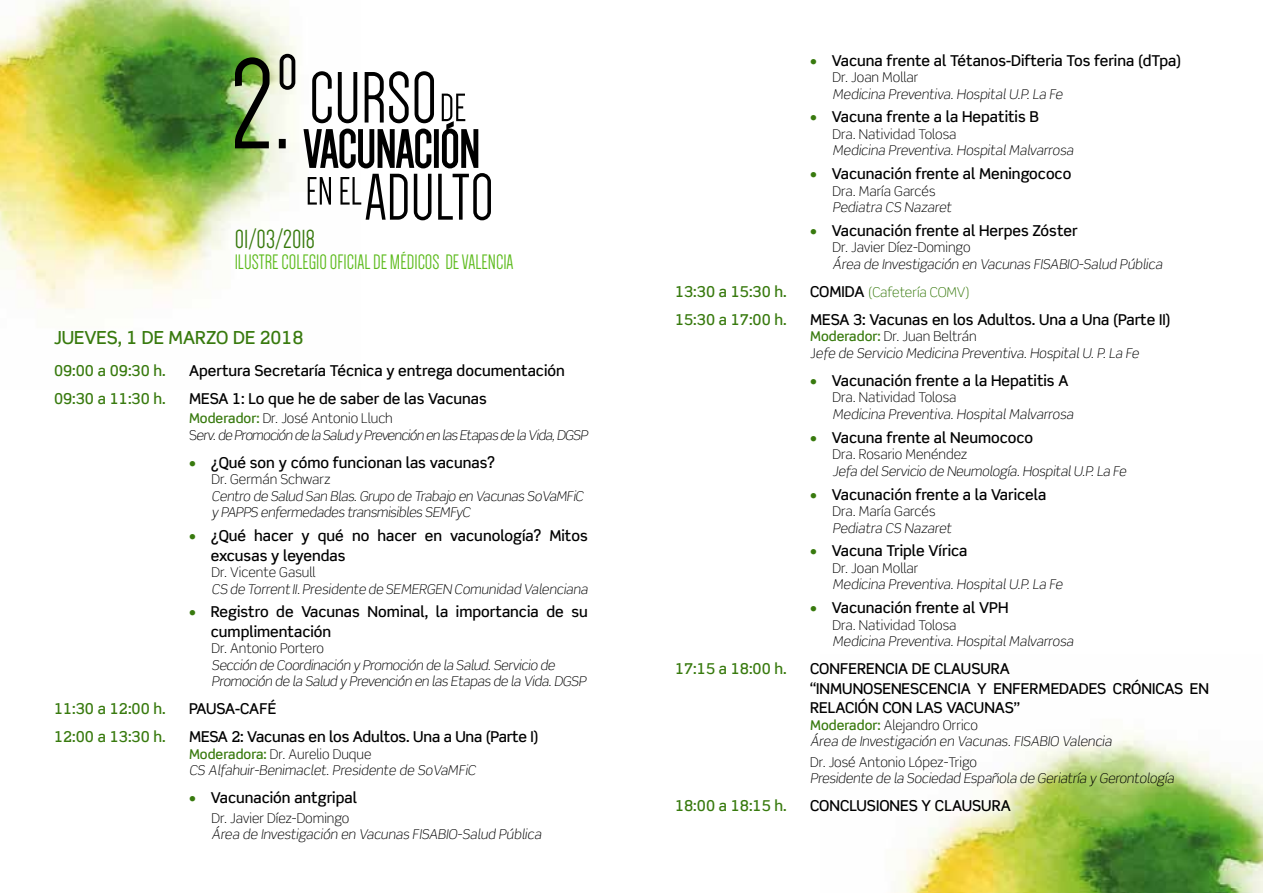
<style>
.page{position:relative;width:1263px;height:893px;background:#fff}
.page>*{position:absolute;margin:0;border:0;box-sizing:border-box;transform-origin:0 0}
.t1{font:27px "Dense";color:#387a0e}
.t2{font:21.6px "Dense";color:#5dbb1d}
.t3{font:500 18px "Scene Std";color:#387a0e}
.t4{font:500 15px/19.5px "Scene Std";color:#000}
.t5{font:500 15px "Scene Std";color:#387a0e}
.t6{font:500 15px "Scene Std";letter-spacing:-.02em;color:#000}
.t7{font:italic 300 13.5px/16.5px "Scene Std";letter-spacing:-.01em;color:#000}
.t8{font:300 13.5px "Scene Std";color:#000}
.t9{font:italic 300 13.5px/16.5px "Scene Std";letter-spacing:-.04em;color:#000}
.t10{font:300 13.5px "Scene Std";color:#387a0e}
.s1{font-weight:500;font-style:normal;color:#387a0e}
.s2{font-style:normal}
.s3{color:#387a0e}
.s4{font-weight:500;font-size:15px;color:#000}
</style>
<div class="page">
<img style="left:894px;top:735px;width:369px;height:158px">
<img style="left:0;top:0;width:297px;height:310px">
<svg style="left:303px;top:71px;width:188px;height:149px"></svg>
<img style="left:235px;top:54px;width:60px;height:94px">
<h1 class="t1" style="left:235px;top:226px;width:82px">01/03/2018</h1>
<h2 class="t2" style="left:235px;top:252px;width:268px">ILUSTRE COLEGIO OFICIAL DE MÉDICOS DE VALENCIA</h2>
<h3 class="t3" style="left:54px;top:326px;width:251px">JUEVES, 1 DE MARZO DE 2018</h3>
<p class="t5" style="left:54px;top:361px;width:113px">09:00 a 09:30 h.</p>
<p class="t4" style="left:189px;top:361px;width:377px">Apertura Secretaría Técnica y entrega documentación</p>
<p class="t5" style="left:54px;top:389px;width:113px">09:30 a 11:30 h.</p>
<p class="t4" style="left:189px;top:389px;width:299px">MESA 1: Lo que he de saber de las Vacunas</p>
<p class="t9" style="left:189px;top:410px;width:400px"><span class="s1">Moderador:</span> <span class="s2">Dr. José Antonio Lluch<br>S</span>erv. de Promoción de la Salud y Prevención en las Etapas de la Vida, DGSP</p>
<p class="t4" style="left:189px;top:453px;width:307px"><span class="s3">•</span> ¿Qué son y cómo funcionan las vacunas?</p>
<p class="t8" style="left:212px;top:471px;width:121px">Dr. Germán Schwarz</p>
<p class="t7" style="left:212px;top:488px;width:374px">Centro de Salud San Blas. Grupo de Trabajo en Vacunas SoVaMFiC y PAPPS enfermedades transmisibles SEMFyC</p>
<p class="t4" style="left:211px;top:526px;width:378px;text-indent:-22px"><span class="s3">•</span> ¿Qué hacer y qué no hacer en vacunología? Mitos excusas y leyendas</p>
<p class="t8" style="left:212px;top:564px;width:105px">Dr. Vicente Gasull</p>
<p class="t7" style="left:212px;top:580px;width:378px">CS de Torrent II. Presidente de SEMERGEN Comunidad Valenciana</p>
<p class="t4" style="left:211px;top:602px;width:379px;text-indent:-22px"><span class="s3">•</span> Registro de Vacunas Nominal, la importancia de su cumplimentación</p>
<p class="t8" style="left:212px;top:640px;width:114px">Dr. Antonio Portero</p>
<p class="t7" style="left:212px;top:657px;width:376px">Sección de Coordinación y Promoción de la Salud. Servicio de<br>Promoción de la Salud y Prevención en las Etapas de la Vida. DGSP</p>
<p class="t5" style="left:54px;top:700px;width:113px">11:30 a 12:00 h.</p>
<p class="t6" style="left:189px;top:700px;width:89px">PAUSA-CAFÉ</p>
<p class="t5" style="left:54px;top:728px;width:113px">12:00 a 13:30 h.</p>
<p class="t4" style="left:189px;top:727px;width:351px">MESA 2: Vacunas en los Adultos. Una a Una (Parte I)</p>
<p class="t7" style="left:189px;top:746px;width:288px"><span class="s1">Moderadora:</span> <span class="s2">Dr. Aurelio Duque<br></span>CS Alfahuir-Benimaclet. Presidente de SoVaMFiC</p>
<p class="t4" style="left:189px;top:788px;width:169px"><span class="s3">•</span> Vacunación antgripal</p>
<p class="t8" style="left:212px;top:810px;width:139px">Dr. Javier Díez-Domingo</p>
<p class="t7" style="left:212px;top:826px;width:331px">Área de Investigación en Vacunas FISABIO-Salud Pública</p>
<p class="t4" style="left:810px;top:50px;width:373px"><span class="s3">•</span> Vacuna frente al Tétanos-Difteria Tos ferina (dTpa)</p>
<p class="t8" style="left:833px;top:69px;width:87px">Dr. Joan Mollar</p>
<p class="t7" style="left:833px;top:86px;width:231px">Medicina Preventiva. Hospital U.P. La Fe</p>
<p class="t4" style="left:810px;top:107px;width:230px"><span class="s3">•</span> Vacuna frente a la Hepatitis B</p>
<p class="t8" style="left:833px;top:126px;width:125px">Dra. Natividad Tolosa</p>
<p class="t7" style="left:833px;top:142px;width:242px">Medicina Preventiva. Hospital Malvarrosa</p>
<p class="t4" style="left:810px;top:164px;width:263px"><span class="s3">•</span> Vacunación frente al Meningococo</p>
<p class="t8" style="left:833px;top:183px;width:104px">Dra. María Garcés</p>
<p class="t7" style="left:833px;top:199px;width:120px">Pediatra CS Nazaret</p>
<p class="t4" style="left:810px;top:221px;width:269px"><span class="s3">•</span> Vacunación frente al Herpes Zóster</p>
<p class="t8" style="left:833px;top:239px;width:139px">Dr. Javier Díez-Domingo</p>
<p class="t7" style="left:833px;top:256px;width:331px">Área de Investigación en Vacunas FISABIO-Salud Pública</p>
<p class="t5" style="left:675px;top:282px;width:113px">13:30 a 15:30 h.</p>
<p class="t10" style="left:810px;top:284px;width:161px"><span class="s4">COMIDA</span> (Cafetería COMV)</p>
<p class="t5" style="left:675px;top:310px;width:113px">15:30 a 17:00 h.</p>
<p class="t4" style="left:810px;top:310px;width:362px">MESA 3: Vacunas en los Adultos. Una a Una (Parte II)</p>
<p class="t7" style="left:810px;top:328px;width:330px"><span class="s1">Moderador:</span> <span class="s2">Dr. Juan Beltrán<br>J</span>efe de Servicio Medicina Preventiva. Hospital U. P. La Fe</p>
<p class="t4" style="left:810px;top:371px;width:260px"><span class="s3">•</span> Vacunación frente a la Hepatitis A</p>
<p class="t8" style="left:833px;top:389px;width:125px">Dra. Natividad Tolosa</p>
<p class="t7" style="left:833px;top:406px;width:242px">Medicina Preventiva. Hospital Malvarrosa</p>
<p class="t4" style="left:810px;top:427px;width:225px"><span class="s3">•</span> Vacuna frente al Neumococo</p>
<p class="t8" style="left:833px;top:446px;width:136px">Dra. Rosario Menéndez</p>
<p class="t7" style="left:833px;top:463px;width:295px">Jefa del Servicio de Neumología. Hospital U.P. La Fe</p>
<p class="t4" style="left:810px;top:484px;width:238px"><span class="s3">•</span> Vacunación frente a la Varicela</p>
<p class="t8" style="left:833px;top:503px;width:104px">Dra. María Garcés</p>
<p class="t7" style="left:833px;top:519px;width:120px">Pediatra CS Nazaret</p>
<p class="t4" style="left:810px;top:541px;width:159px"><span class="s3">•</span> Vacuna Triple Vírica</p>
<p class="t8" style="left:833px;top:560px;width:87px">Dr. Joan Mollar</p>
<p class="t7" style="left:833px;top:576px;width:231px">Medicina Preventiva. Hospital U.P. La Fe</p>
<p class="t4" style="left:810px;top:598px;width:200px"><span class="s3">•</span> Vacunación frente al VPH</p>
<p class="t8" style="left:833px;top:616px;width:125px">Dra. Natividad Tolosa</p>
<p class="t7" style="left:833px;top:633px;width:242px">Medicina Preventiva. Hospital Malvarrosa</p>
<p class="t5" style="left:675px;top:659px;width:113px">17:15 a 18:00 h.</p>
<p class="t4" style="left:810px;top:659px;width:400px">CONFERENCIA DE CLAUSURA<br>“INMUNOSENESCENCIA Y ENFERMEDADES CRÓNICAS EN<br>RELACIÓN CON LAS VACUNAS”</p>
<p class="t7" style="left:810px;top:716px;width:303px"><span class="s1">Moderador:</span> <span class="s2">Alejandro Orrico<br></span>Área de Investigación en Vacunas. FISABIO Valencia</p>
<p class="t8" style="left:810px;top:754px;width:168px">Dr. José Antonio López-Trigo</p>
<p class="t7" style="left:810px;top:770px;width:366px">Presidente de la Sociedad Española de Geriatría y Gerontología</p>
<p class="t5" style="left:675px;top:796px;width:113px">18:00 a 18:15 h.</p>
<p class="t4" style="left:810px;top:796px;width:202px">CONCLUSIONES Y CLAUSURA</p>
</div>
